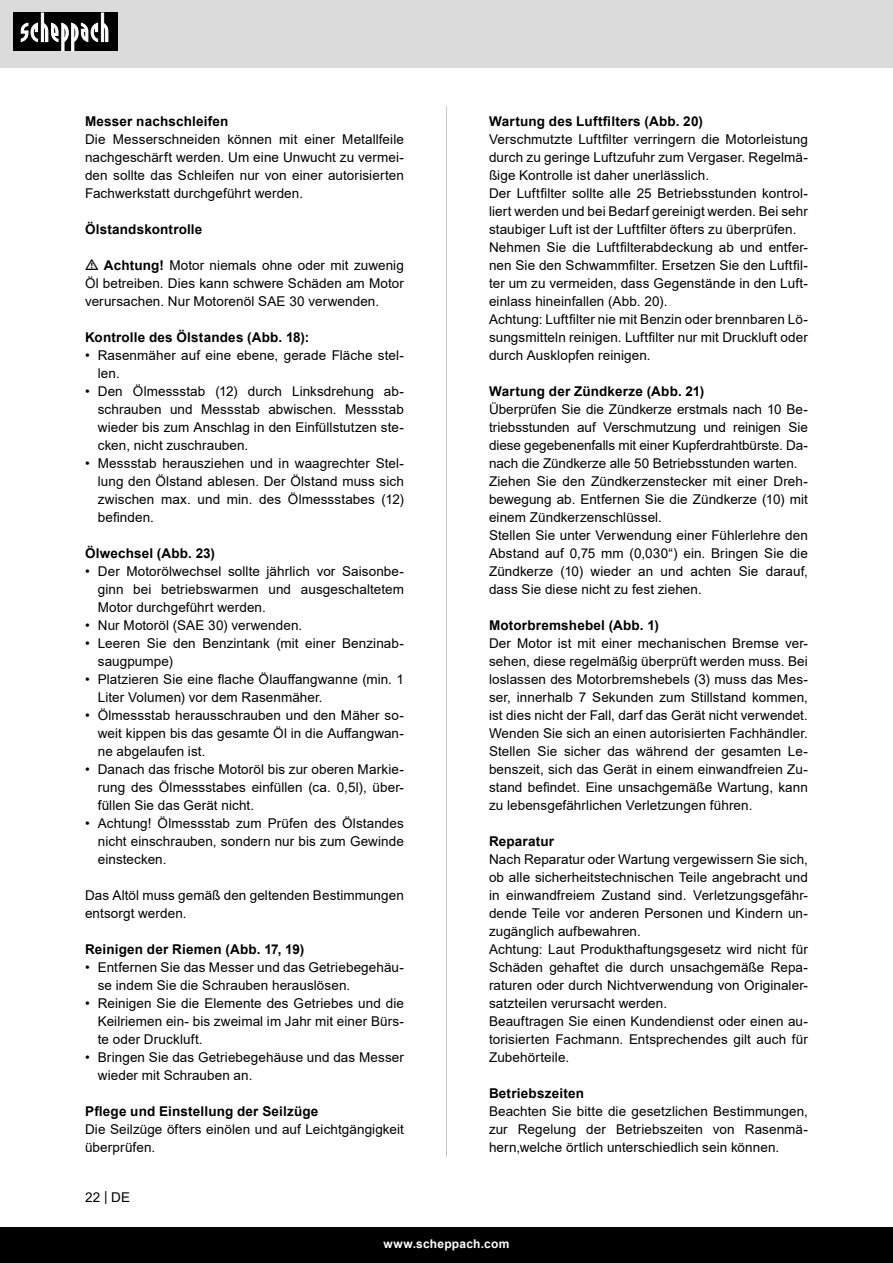
<style>
.page{position:relative;width:893px;height:1263px;background:#fff}
.page>*{position:absolute;margin:0;border:0;box-sizing:border-box;transform-origin:0 0}
.t1{font:13.5px/18px "Arial";letter-spacing:.005em;color:#000;text-align:justify}
.t2{font:700 13.5px "Arial";letter-spacing:.015em;color:#000}
.t3{font:700 12px "Arial";letter-spacing:.02em;color:#fff}
.s1{font-weight:700}
</style>
<div class="page">
<div style="left:0;top:0;width:893px;height:67px;background:#dbdbdb"></div>
<div style="left:0;top:1227px;width:893px;height:36px;background:#000"></div>
<div style="left:13px;top:13px;width:105px;height:38px;background:#000"></div>
<svg style="left:21px;top:13px;width:87px;height:38px"></svg>
<hr style="left:446px;top:106px;width:1px;height:1051px;background:#c7c7c7">
<p class="t2" style="left:85px;top:112px;width:145px">Messer nachschleifen</p>
<p class="t1" style="left:85px;top:130px;width:320px">Die Messerschneiden können mit einer Metallfeile nachgeschärft werden. Um eine Unwucht zu vermei&shy;den sollte das Schleifen nur von einer autorisierten Fachwerkstatt durchgeführt werden.</p>
<p class="t2" style="left:85px;top:220px;width:119px">Ölstandskontrolle</p>
<p class="t1" style="left:85px;top:256px;width:320px;text-indent:19px"><span class="s1">Achtung!</span> Motor niemals ohne oder mit zuwenig Öl betreiben. Dies kann schwere Schäden am Motor verursachen. Nur Motorenöl SAE 30 verwenden.</p>
<p class="t2" style="left:85px;top:328px;width:226px">Kontrolle des Ölstandes (Abb. 18):</p>
<p class="t1" style="left:98px;top:346px;width:308px;text-indent:-13px">• Rasenmäher auf eine ebene, gerade Fläche stel&shy;len.</p>
<p class="t1" style="left:98px;top:382px;width:308px;text-indent:-13px">• Den Ölmessstab (12) durch Linksdrehung ab&shy;schrauben und Messstab abwischen. Messstab wieder bis zum Anschlag in den Einfüllstutzen ste&shy;cken, nicht zuschrauben.</p>
<p class="t1" style="left:98px;top:454px;width:308px;text-indent:-13px">• Messstab herausziehen und in waagrechter Stel&shy;lung den Ölstand ablesen. Der Ölstand muss sich zwischen max. und min. des Ölmessstabes (12) befinden.</p>
<p class="t2" style="left:85px;top:544px;width:132px">Ölwechsel (Abb. 23)</p>
<p class="t1" style="left:98px;top:562px;width:308px;text-indent:-13px">• Der Motorölwechsel sollte jährlich vor Saisonbe&shy;ginn bei betriebswarmen und ausgeschaltetem Motor durchgeführt werden.</p>
<p class="t1" style="left:85px;top:616px;width:219px">• Nur Motoröl (SAE 30) verwenden.</p>
<p class="t1" style="left:98px;top:634px;width:308px;text-indent:-13px">• Leeren Sie den Benzintank (mit einer Benzinab&shy;saugpumpe)</p>
<p class="t1" style="left:98px;top:670px;width:308px;text-indent:-13px">• Platzieren Sie eine flache Ölauffangwanne (min. 1<br>Liter Volumen) vor dem Rasenmäher.</p>
<p class="t1" style="left:98px;top:706px;width:308px;text-indent:-13px">• Ölmessstab herausschrauben und den Mäher so&shy;weit kippen bis das gesamte Öl in die Auffangwan&shy;ne abgelaufen ist.</p>
<p class="t1" style="left:98px;top:760px;width:308px;text-indent:-13px">• Danach das frische Motoröl bis zur oberen Markie&shy;rung des Ölmessstabes einfüllen (ca. 0,5l), über&shy;füllen Sie das Gerät nicht.</p>
<p class="t1" style="left:98px;top:814px;width:308px;text-indent:-13px">• Achtung! Ölmessstab zum Prüfen des Ölstandes nicht einschrauben, sondern nur bis zum Gewinde einstecken.</p>
<p class="t1" style="left:85px;top:886px;width:320px">Das Altöl muss gemäß den geltenden Bestimmungen entsorgt werden.</p>
<p class="t2" style="left:85px;top:940px;width:221px">Reinigen der Riemen (Abb. 17, 19)</p>
<p class="t1" style="left:98px;top:958px;width:308px;text-indent:-13px">• Entfernen Sie das Messer und das Getriebegehäu&shy;se indem Sie die Schrauben herauslösen.</p>
<p class="t1" style="left:98px;top:994px;width:308px;text-indent:-13px">• Reinigen Sie die Elemente des Getriebes und die Keilriemen ein- bis zweimal im Jahr mit einer Bürs&shy;te oder Druckluft.</p>
<p class="t1" style="left:98px;top:1048px;width:308px;text-indent:-13px">• Bringen Sie das Getriebegehäuse und das Messer wieder mit Schrauben an.</p>
<p class="t2" style="left:85px;top:1102px;width:235px">Pflege und Einstellung der Seilzüge</p>
<p class="t1" style="left:85px;top:1120px;width:320px">Die Seilzüge öfters einölen und auf Leichtgängigkeit überprüfen.</p>
<p class="t1" style="left:85px;top:1188px;width:47px">22 | DE</p>
<p class="t2" style="left:489px;top:112px;width:215px">Wartung des Luftfilters (Abb. 20)</p>
<p class="t1" style="left:489px;top:130px;width:320px">Verschmutzte Luftfilter verringern die Motorleistung durch zu geringe Luftzufuhr zum Vergaser. Regelmä&shy;ßige Kontrolle ist daher unerlässlich.</p>
<p class="t1" style="left:489px;top:184px;width:320px">Der Luftfilter sollte alle 25 Betriebsstunden kontrol&shy;liert werden und bei Bedarf gereinigt werden. Bei sehr staubiger Luft ist der Luftfilter öfters zu überprüfen.</p>
<p class="t1" style="left:489px;top:238px;width:320px">Nehmen Sie die Luftfilterabdeckung ab und entfer&shy;nen Sie den Schwammfilter. Ersetzen Sie den Luftfil&shy;ter um zu vermeiden, dass Gegenstände in den Luft&shy;einlass hineinfallen (Abb. 20).</p>
<p class="t1" style="left:489px;top:310px;width:320px">Achtung: Luftfilter nie mit Benzin oder brennbaren Lö&shy;sungsmitteln reinigen. Luftfilter nur mit Druckluft oder durch Ausklopfen reinigen.</p>
<p class="t2" style="left:489px;top:382px;width:217px">Wartung der Zündkerze (Abb. 21)</p>
<p class="t1" style="left:489px;top:400px;width:320px">Überprüfen Sie die Zündkerze erstmals nach 10 Be&shy;triebsstunden auf Verschmutzung und reinigen Sie diese gegebenenfalls mit einer Kupferdrahtbürste. Da&shy;nach die Zündkerze alle 50 Betriebsstunden warten.</p>
<p class="t1" style="left:489px;top:472px;width:320px">Ziehen Sie den Zündkerzenstecker mit einer Dreh&shy;bewegung ab. Entfernen Sie die Zündkerze (10) mit einem Zündkerzenschlüssel.</p>
<p class="t1" style="left:489px;top:526px;width:320px">Stellen Sie unter Verwendung einer Fühlerlehre den Abstand auf 0,75 mm (0,030“) ein. Bringen Sie die Zündkerze (10) wieder an und achten Sie darauf, dass Sie diese nicht zu fest ziehen.</p>
<p class="t2" style="left:489px;top:616px;width:171px">Motorbremshebel (Abb. 1)</p>
<p class="t1" style="left:489px;top:634px;width:320px">Der Motor ist mit einer mechanischen Bremse ver&shy;sehen, diese regelmäßig überprüft werden muss. Bei loslassen des Motorbremshebels (3) muss das Mes&shy;ser, innerhalb 7 Sekunden zum Stillstand kommen, ist dies nicht der Fall, darf das Gerät nicht verwendet.<br>Wenden Sie sich an einen autorisierten Fachhändler.</p>
<p class="t1" style="left:489px;top:742px;width:320px">Stellen Sie sicher das während der gesamten Le&shy;benszeit, sich das Gerät in einem einwandfreien Zu&shy;stand befindet. Eine unsachgemäße Wartung, kann zu lebensgefährlichen Verletzungen führen.</p>
<p class="t2" style="left:489px;top:832px;width:67px">Reparatur</p>
<p class="t1" style="left:489px;top:850px;width:320px">Nach Reparatur oder Wartung vergewissern Sie sich, ob alle sicherheitstechnischen Teile angebracht und in einwandfreiem Zustand sind. Verletzungsgefähr&shy;dende Teile vor anderen Personen und Kindern un&shy;zugänglich aufbewahren.</p>
<p class="t1" style="left:489px;top:940px;width:320px">Achtung: Laut Produkthaftungsgesetz wird nicht für Schäden gehaftet die durch unsachgemäße Repa&shy;raturen oder durch Nichtverwendung von Originaler&shy;satzteilen verursacht werden.</p>
<p class="t1" style="left:489px;top:1012px;width:320px">Beauftragen Sie einen Kundendienst oder einen au&shy;torisierten Fachmann. Entsprechendes gilt auch für Zubehörteile.</p>
<p class="t2" style="left:489px;top:1084px;width:97px">Betriebszeiten</p>
<p class="t1" style="left:489px;top:1102px;width:320px">Beachten Sie bitte die gesetzlichen Bestimmungen, zur Regelung der Betriebszeiten von Rasenmä&shy;hern,welche örtlich unterschiedlich sein können.</p>
<p class="t3" style="left:384px;top:1235px;width:127px">www.scheppach.com</p>
</div>
